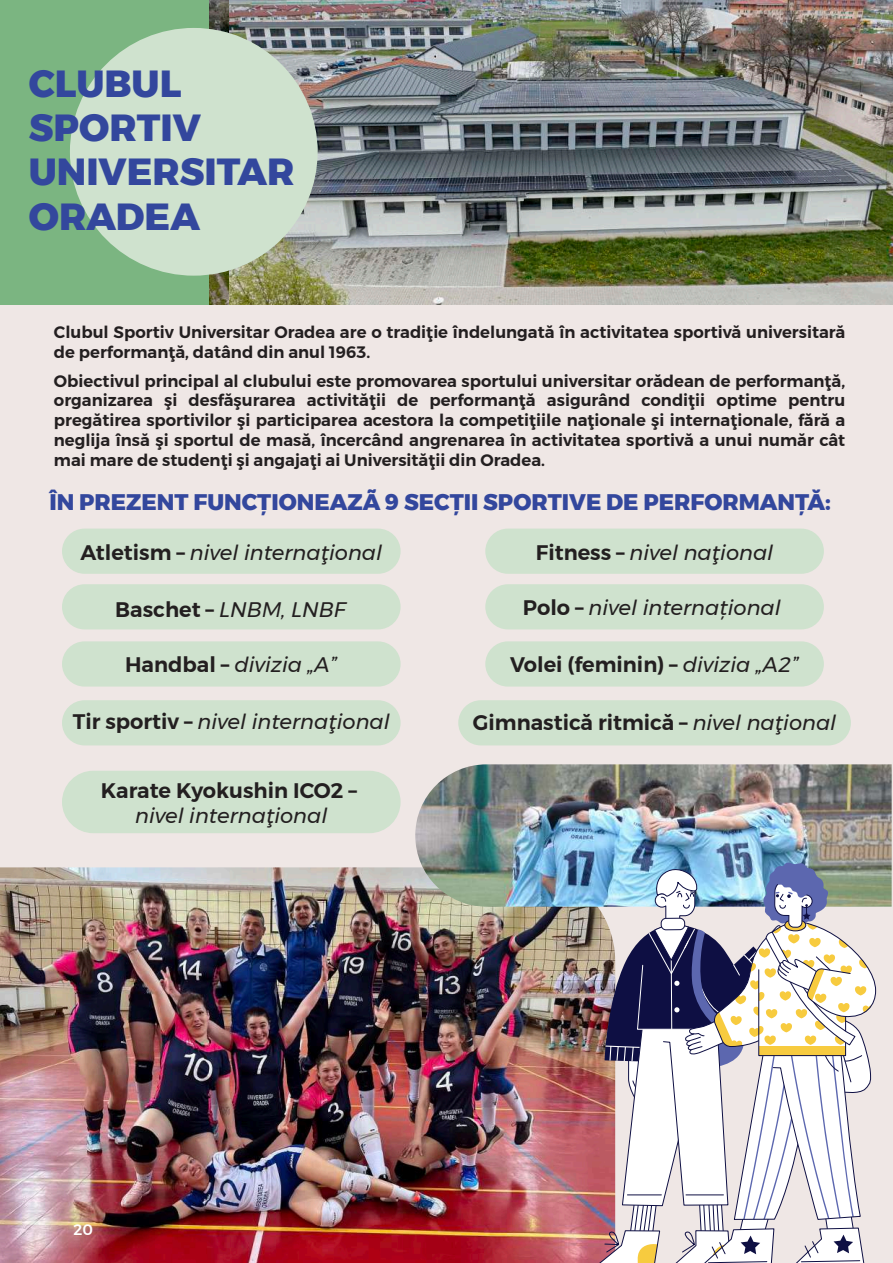
<style>
.page{position:relative;width:893px;height:1263px;background:#efe7e5}
.page>*{position:absolute;margin:0;border:0;box-sizing:border-box;transform-origin:0 0}
.t1{font:800 37.65px/44.2px "Montserrat";color:#33479d}
.t2{font:800 22.5px "Montserrat";color:#33479d}
.t3{font:italic 21px "Montserrat";color:#231f20}
.t4{font:600 21px "Montserrat";color:#231f20}
.t5{font:600 16.5px/19.8px "Montserrat";color:#231f20}
.t6{font:500 15px "Montserrat";color:#fff}
.s1{font-weight:600;font-style:normal}
.s2{font-weight:400;font-style:italic}
</style>
<div class="page">
<img style="left:229px;top:0;width:664px;height:304px">
<div style="left:62px;top:529px;width:339px;height:45px;background:#cfe2ce;border-radius:23px"></div>
<div style="left:62px;top:584px;width:339px;height:45px;background:#cfe2ce;border-radius:23px"></div>
<div style="left:62px;top:641px;width:339px;height:46px;background:#cfe2ce;border-radius:23px"></div>
<div style="left:62px;top:700px;width:339px;height:45px;background:#cfe2ce;border-radius:23px"></div>
<div style="left:62px;top:771px;width:339px;height:62px;background:#cfe2ce;border-radius:31px"></div>
<div style="left:485px;top:529px;width:339px;height:45px;background:#cfe2ce;border-radius:23px"></div>
<div style="left:485px;top:584px;width:339px;height:45px;background:#cfe2ce;border-radius:23px"></div>
<div style="left:485px;top:641px;width:339px;height:46px;background:#cfe2ce;border-radius:23px"></div>
<div style="left:458px;top:700px;width:393px;height:45px;background:#cfe2ce;border-radius:23px"></div>
<div style="left:0;top:0;width:209px;height:304px;background:#7bb581"></div>
<div style="left:70px;top:28px;width:248px;height:248px;background:#cfe2ce;border-radius:50%"></div>
<img style="left:0;top:867px;width:595px;height:396px">
<img style="left:415px;top:764px;width:477px;height:143px">
<img style="left:595px;top:764px;width:281px;height:499px">
<h1 class="t1" style="left:29px;top:62px;width:267px">CLUBUL<br>SPORTIV<br>UNIVERSITAR<br>ORADEA</h1>
<p class="t5" style="left:54px;top:323px;width:793px">Clubul Sportiv Universitar Oradea are o tradiţie îndelungată în activitatea sportivă universitară de performanţă, datând din anul 1963.</p>
<p class="t5" style="left:54px;top:371px;width:793px;text-align:justify">Obiectivul principal al clubului este promovarea sportului universitar orădean de performanţă, organizarea şi desfăşurarea activităţii de performanţă asigurând condiţii optime pentru pregătirea sportivilor şi participarea acestora la competiţiile naţionale şi internaţionale, fără a neglija însă şi sportul de masă, încercând angrenarea în activitatea sportivă a unui număr cât mai mare de studenţi şi angajaţi ai Universităţii din Oradea.</p>
<h2 class="t2" style="left:50px;top:483px;width:783px">ÎN PREZENT FUNCȚIONEAZÃ 9 SECȚII SPORTIVE DE PERFORMANȚĂ:</h2>
<p class="t3" style="left:80px;top:536px;width:303px"><span class="s1">Atletism –</span> nivel internaţional</p>
<p class="t3" style="left:115px;top:593px;width:232px"><span class="s1">Baschet –</span> LNBM, LNBF</p>
<p class="t3" style="left:536px;top:536px;width:239px"><span class="s1">Fitness –</span> nivel naţional</p>
<p class="t3" style="left:523px;top:592px;width:259px"><span class="s1">Polo –</span> nivel internațional</p>
<p class="t3" style="left:125px;top:649px;width:213px"><span class="s1">Handbal –</span> divizia „A”</p>
<p class="t3" style="left:73px;top:706px;width:319px"><span class="s1">Tir sportiv –</span> nivel internaţional</p>
<p class="t4" style="left:101px;top:773px;width:258px">Karate Kyokushin ICO2 –</p>
<p class="t3" style="left:135px;top:799px;width:194px">nivel internaţional</p>
<p class="t4" style="left:510px;top:648px;width:290px">Volei (feminin) – <span class="s2">divizia „A2”</span></p>
<p class="t4" style="left:473px;top:706px;width:365px">Gimnastică ritmică – <span class="s2">nivel naţional</span></p>
<p class="t6" style="left:74px;top:1218px;width:21px">20</p>
</div>
